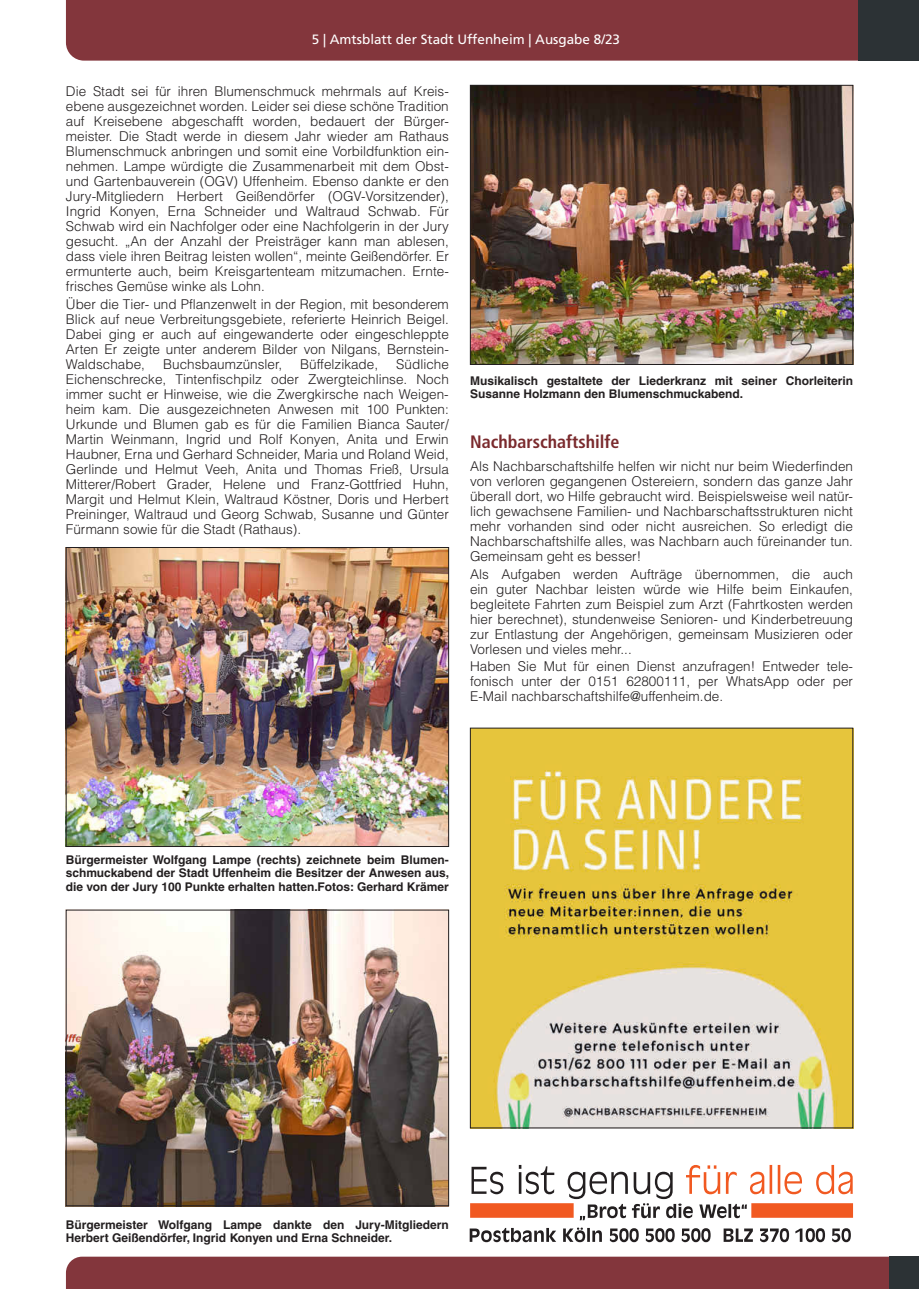
<style>
.page{position:relative;width:919px;height:1289px;background:#fff}
.page>*{position:absolute;margin:0;border:0;box-sizing:border-box;transform-origin:0 0}
.t1{font:700 condensed 18px "Frutiger LT";color:#7a2a2d}
.t2{font:300 13.5px/15px "Helvetica LT";color:#231f20;text-align:justify}
.t3{font:13.5px "Frutiger LT";color:#fff}
.t4{font:700 12px/13.5px "Helvetica LT";color:#231f20}
</style>
<div class="page">
<div style="left:66px;top:1256px;width:823px;height:32px;background:#83363c"></div>
<div style="left:889px;top:1256px;width:29px;height:32px;background:#2c3235"></div>
<div style="left:66px;top:0;width:792px;height:61px;background:#83363c"></div>
<div style="left:858px;top:0;width:60px;height:61px;background:#2c3235"></div>
<img style="left:472px;top:87px;width:379px;height:276px">
<div style="left:470px;top:85px;width:383px;height:280px;border:1px solid #231f20"></div>
<img style="left:472px;top:730px;width:379px;height:396px">
<img style="left:68px;top:549px;width:379px;height:295px">
<div style="left:66px;top:547px;width:383px;height:299px;border:1px solid #231f20"></div>
<img style="left:68px;top:911px;width:379px;height:292px">
<div style="left:66px;top:909px;width:383px;height:296px;border:1px solid #231f20"></div>
<svg style="left:469px;top:1164px;width:384px;height:78px"></svg>
<p class="t3" style="left:312px;top:32px;width:310px">5 | Amtsblatt der Stadt Uffenheim | Ausgabe 8/23</p>
<p class="t2" style="left:66px;top:83px;width:384px">Die Stadt sei für ihren Blumenschmuck mehrmals auf Kreis&shy;ebene ausgezeichnet worden. Leider sei diese schöne Tradition auf Kreisebene abgeschafft worden, bedauert der Bürger&shy;meister. Die Stadt werde in diesem Jahr wieder am Rathaus Blumenschmuck anbringen und somit eine Vorbildfunktion ein&shy;nehmen. Lampe würdigte die Zusammenarbeit mit dem Obst&shy;und Gartenbauverein (OGV) Uffenheim. Ebenso dankte er den Jury-Mitgliedern Herbert Geißendörfer (OGV-Vorsitzender), Ingrid Konyen, Erna Schneider und Waltraud Schwab. Für Schwab wird ein Nachfolger oder eine Nachfolgerin in der Jury gesucht. „An der Anzahl der Preisträger kann man ablesen, dass viele ihren Beitrag leisten wollen“, meinte Geißendörfer. Er ermunterte auch, beim Kreisgartenteam mitzumachen. Ernte&shy;frisches Gemüse winke als Lohn.</p>
<p class="t2" style="left:66px;top:296px;width:384px">Über die Tier- und Pflanzenwelt in der Region, mit besonderem Blick auf neue Verbreitungsgebiete, referierte Heinrich Beigel.<br>Dabei ging er auch auf eingewanderte oder eingeschleppte Arten Er zeigte unter anderem Bilder von Nilgans, Bernstein-Waldschabe,</p>
<p class="t2" style="left:66px;top:356px;width:384px;text-indent:330px">Südliche Eichenschrecke, Tintenfischpilz oder Zwergteichlinse. Noch immer sucht er Hinweise, wie die Zwergkirsche nach Weigen&shy;heim kam. Die ausgezeichneten Anwesen mit 100 Punkten:<br>Urkunde und Blumen gab es für die Familien Bianca Sauter/ Martin Weinmann, Ingrid und Rolf Konyen, Anita und Erwin Haubner, Erna und Gerhard Schneider, Maria und Roland Weid, Gerlinde und Helmut Veeh, Anita und Thomas Frieß, Ursula Mitterer/Robert Grader, Helene und Franz-Gottfried Huhn, Margit und Helmut Klein, Waltraud Köstner, Doris und Herbert Preininger, Waltraud und Georg Schwab, Susanne und Günter Fürmann sowie für die Stadt (Rathaus).</p>
<p class="t2" style="left:163px;top:356px;width:120px">Buchsbaumzünsler,</p>
<p class="t2" style="left:300px;top:356px;width:79px">Büffelzikade,</p>
<p class="t4" style="left:470px;top:373px;width:384px">Musikalisch gestaltete der Liederkranz mit seiner Chorleiterin<br>Susanne Holzmann den Blumenschmuckabend.</p>
<h1 class="t1" style="left:470px;top:431px;width:151px">Nachbarschaftshilfe</h1>
<p class="t2" style="left:470px;top:459px;width:384px">Als Nachbarschaftshilfe helfen wir nicht nur beim Wiederfinden von verloren gegangenen Ostereiern, sondern das ganze Jahr überall dort, wo Hilfe gebraucht wird. Beispielsweise weil natür&shy;lich gewachsene Familien- und Nachbarschaftsstrukturen nicht mehr vorhanden sind oder nicht ausreichen. So erledigt die Nachbarschaftshilfe alles, was Nachbarn auch füreinander tun.<br>Gemeinsam geht es besser!</p>
<p class="t2" style="left:470px;top:566px;width:384px">Als Aufgaben werden Aufträge übernommen, die auch ein guter Nachbar leisten würde wie Hilfe beim Einkaufen, begleitete Fahrten zum Beispiel zum Arzt (Fahrtkosten werden hier berechnet), stundenweise Senioren- und Kinderbetreuung zur Entlastung der Angehörigen, gemeinsam Musizieren oder Vorlesen und vieles mehr...</p>
<p class="t2" style="left:470px;top:658px;width:384px">Haben Sie Mut für einen Dienst anzufragen! Entweder tele&shy;fonisch unter der 0151 62800111, per WhatsApp oder per E-Mail nachbarschaftshilfe@uffenheim.de.</p>
<p class="t4" style="left:66px;top:852px;width:385px;text-align:justify">Bürgermeister Wolfgang Lampe (rechts) zeichnete beim Blumen&shy;schmuckabend der Stadt Uffenheim die Besitzer der Anwesen aus, die von der Jury 100 Punkte erhalten hatten.Fotos: Gerhard Krämer</p>
<p class="t4" style="left:66px;top:1217px;width:384px">Bürgermeister Wolfgang Lampe dankte den Jury-Mitgliedern<br>Herbert Geißendörfer, Ingrid Konyen und Erna Schneider.</p>
</div>
